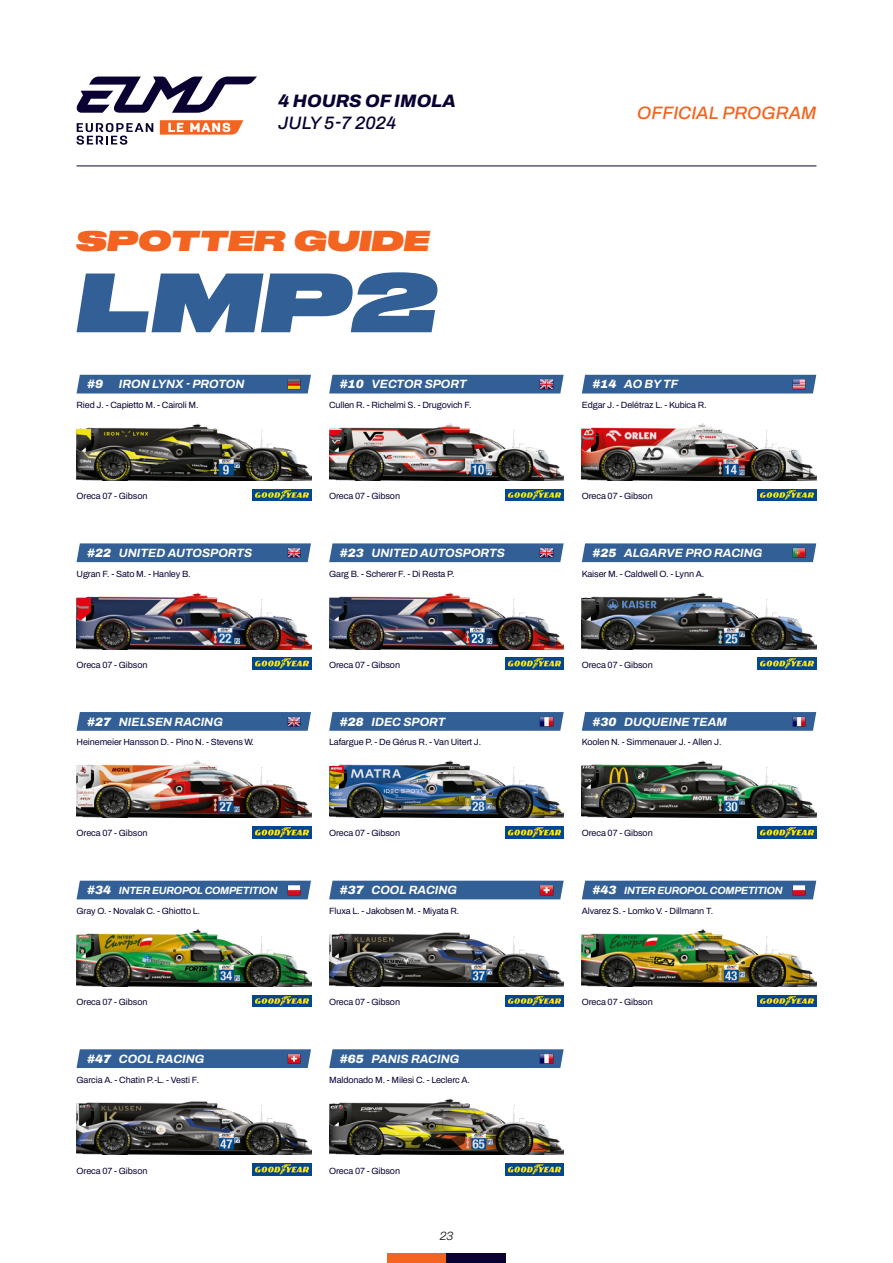
<style>
.page{position:relative;width:893px;height:1263px;background:#fff}
.page>*{position:absolute;margin:0;border:0;box-sizing:border-box;transform-origin:0 0}
.t1{font:italic 27px "Druk Wide Cy TT Super";letter-spacing:.025em;color:#f36421}
.t2{font:italic 500 18px "Archivo";color:#f36421}
.t3{font:italic 800 18px "Archivo";color:#0a0032}
.t4{font:italic 500 18px "Archivo";color:#0a0032}
.t5{font:italic 700 12px "Archivo";color:#fff}
.t6{font:italic 900 12px "Archivo";color:#fff}
.t7{font:italic 300 12px "Archivo";color:#231f20}
.t8{font:italic 700 10.5px "Archivo";letter-spacing:-.025em;color:#fff}
.t9{font:9px "Archivo";letter-spacing:-.01em;color:#0a0032}
</style>
<div class="page">
<svg style="left:76px;top:77px;width:181px;height:36px"></svg>
<svg style="left:77px;top:123px;width:76px;height:22px"></svg>
<svg style="left:160px;top:120px;width:83px;height:15px"></svg>
<div style="left:387px;top:1253px;width:59px;height:10px;background:#f36421"></div>
<div style="left:446px;top:1253px;width:60px;height:10px;background:#0a0032"></div>
<hr style="left:77px;top:166px;width:739px;height:1px;background:#0a0032">
<svg style="left:77px;top:272px;width:360px;height:60px"></svg>
<div style="left:582px;top:375px;width:234px;height:18px;background:#325f95"></div>
<svg style="left:582px;top:543px;width:234px;height:19px;background:#396498"></svg>
<svg style="left:582px;top:712px;width:234px;height:19px;background:#376397"></svg>
<div style="left:582px;top:881px;width:234px;height:18px;background:#325f95"></div>
<div style="left:77px;top:375px;width:234px;height:18px;background:#325f95"></div>
<svg style="left:77px;top:543px;width:234px;height:19px;background:#396498"></svg>
<svg style="left:77px;top:712px;width:234px;height:19px;background:#376397"></svg>
<div style="left:77px;top:881px;width:234px;height:18px;background:#325f95"></div>
<svg style="left:77px;top:1049px;width:234px;height:19px;background:#376398"></svg>
<img style="left:329px;top:423px;width:235px;height:57px">
<img style="left:329px;top:592px;width:235px;height:57px">
<img style="left:329px;top:760px;width:235px;height:58px">
<img style="left:329px;top:932px;width:235px;height:54px">
<img style="left:329px;top:1098px;width:235px;height:57px">
<img style="left:582px;top:423px;width:234px;height:57px">
<img style="left:582px;top:592px;width:234px;height:57px">
<img style="left:582px;top:760px;width:234px;height:58px">
<img style="left:582px;top:929px;width:234px;height:57px">
<img style="left:77px;top:423px;width:234px;height:57px">
<img style="left:77px;top:592px;width:234px;height:57px">
<img style="left:77px;top:760px;width:234px;height:58px">
<img style="left:77px;top:929px;width:234px;height:57px">
<img style="left:77px;top:1101px;width:234px;height:54px">
<img style="left:287px;top:884px;width:14px;height:12px">
<img style="left:287px;top:1053px;width:14px;height:11px">
<img style="left:287px;top:715px;width:14px;height:12px">
<img style="left:287px;top:547px;width:14px;height:12px">
<div style="left:329px;top:375px;width:235px;height:18px;background:#325f95"></div>
<svg style="left:329px;top:543px;width:235px;height:19px;background:#3c6598"></svg>
<svg style="left:329px;top:712px;width:235px;height:19px;background:#3b6497"></svg>
<div style="left:329px;top:881px;width:235px;height:18px;background:#325f95"></div>
<svg style="left:329px;top:1049px;width:235px;height:19px;background:#3b6497"></svg>
<img style="left:792px;top:378px;width:14px;height:12px">
<img style="left:792px;top:547px;width:14px;height:12px">
<img style="left:792px;top:715px;width:14px;height:12px">
<img style="left:792px;top:884px;width:14px;height:12px">
<img style="left:287px;top:378px;width:14px;height:12px">
<img style="left:505px;top:489px;width:59px;height:12px">
<img style="left:505px;top:658px;width:59px;height:11px">
<img style="left:505px;top:826px;width:59px;height:12px">
<img style="left:505px;top:995px;width:59px;height:12px">
<img style="left:505px;top:1164px;width:59px;height:11px">
<img style="left:758px;top:489px;width:58px;height:12px">
<img style="left:758px;top:658px;width:58px;height:11px">
<img style="left:758px;top:826px;width:58px;height:12px">
<img style="left:758px;top:995px;width:58px;height:12px">
<img style="left:253px;top:489px;width:58px;height:12px">
<img style="left:253px;top:658px;width:58px;height:11px">
<img style="left:253px;top:826px;width:58px;height:12px">
<img style="left:253px;top:995px;width:58px;height:12px">
<img style="left:253px;top:1164px;width:58px;height:11px">
<h2 class="t3" style="left:278px;top:87px;width:179px">4 HOURS OF IMOLA</h2>
<h2 class="t4" style="left:278px;top:110px;width:119px">JULY 5-7 2024</h2>
<h2 class="t2" style="left:637px;top:99px;width:181px">OFFICIAL PROGRAM</h2>
<p class="t1" style="left:77px;top:218px;width:354px">SPOTTER GUIDE</p>
<p class="t6" style="left:87px;top:375px;width:17px">#9</p>
<p class="t5" style="left:119px;top:375px;width:127px">IRON LYNX - PROTON</p>
<p class="t6" style="left:340px;top:375px;width:25px">#10</p>
<p class="t5" style="left:372px;top:375px;width:97px">VECTOR SPORT</p>
<p class="t6" style="left:592px;top:375px;width:25px">#14</p>
<p class="t5" style="left:624px;top:375px;width:56px">AO BY TF</p>
<p class="t9" style="left:77px;top:398px;width:124px">Ried J. - Capietto M. - Cairoli M.</p>
<p class="t9" style="left:329px;top:398px;width:144px">Cullen R. - Richelmi S. - Drugovich F.</p>
<p class="t9" style="left:582px;top:398px;width:126px">Edgar J. - Delétraz L. - Kubica R.</p>
<p class="t9" style="left:77px;top:489px;width:72px">Oreca 07 - Gibson</p>
<p class="t9" style="left:329px;top:489px;width:72px">Oreca 07 - Gibson</p>
<p class="t9" style="left:582px;top:489px;width:72px">Oreca 07 - Gibson</p>
<p class="t6" style="left:87px;top:544px;width:25px">#22</p>
<p class="t5" style="left:119px;top:544px;width:135px">UNITED AUTOSPORTS</p>
<p class="t6" style="left:340px;top:544px;width:25px">#23</p>
<p class="t5" style="left:372px;top:544px;width:135px">UNITED AUTOSPORTS</p>
<p class="t6" style="left:592px;top:544px;width:25px">#25</p>
<p class="t5" style="left:624px;top:544px;width:140px">ALGARVE PRO RACING</p>
<p class="t9" style="left:77px;top:567px;width:116px">Ugran F. - Sato M. - Hanley B.</p>
<p class="t9" style="left:329px;top:567px;width:127px">Garg B. - Scherer F. - Di Resta P.</p>
<p class="t9" style="left:582px;top:567px;width:124px">Kaiser M. - Caldwell O. - Lynn A.</p>
<p class="t9" style="left:77px;top:658px;width:72px">Oreca 07 - Gibson</p>
<p class="t9" style="left:329px;top:658px;width:72px">Oreca 07 - Gibson</p>
<p class="t9" style="left:582px;top:658px;width:72px">Oreca 07 - Gibson</p>
<p class="t6" style="left:87px;top:712px;width:25px">#27</p>
<p class="t5" style="left:119px;top:712px;width:106px">NIELSEN RACING</p>
<p class="t6" style="left:340px;top:712px;width:25px">#28</p>
<p class="t5" style="left:372px;top:712px;width:75px">IDEC SPORT</p>
<p class="t6" style="left:592px;top:712px;width:25px">#30</p>
<p class="t5" style="left:624px;top:712px;width:104px">DUQUEINE TEAM</p>
<p class="t9" style="left:77px;top:735px;width:179px">Heinemeier Hansson D. - Pino N. - Stevens W.</p>
<p class="t9" style="left:329px;top:735px;width:154px">Lafargue P. - De Gérus R. - Van Uitert J.</p>
<p class="t9" style="left:582px;top:735px;width:141px">Koolen N. - Simmenauer J. - Allen J.</p>
<p class="t9" style="left:77px;top:826px;width:72px">Oreca 07 - Gibson</p>
<p class="t9" style="left:329px;top:826px;width:72px">Oreca 07 - Gibson</p>
<p class="t9" style="left:582px;top:826px;width:72px">Oreca 07 - Gibson</p>
<p class="t6" style="left:87px;top:881px;width:25px">#34</p>
<p class="t6" style="left:340px;top:881px;width:25px">#37</p>
<p class="t6" style="left:592px;top:881px;width:25px">#43</p>
<p class="t5" style="left:372px;top:881px;width:87px">COOL RACING</p>
<p class="t8" style="left:119px;top:882px;width:160px">INTER EUROPOL COMPETITION</p>
<p class="t8" style="left:624px;top:883px;width:160px">INTER EUROPOL COMPETITION</p>
<p class="t9" style="left:77px;top:904px;width:125px">Gray O. - Novalak C. - Ghiotto L.</p>
<p class="t9" style="left:329px;top:904px;width:132px">Fluxa L. - Jakobsen M. - Miyata R.</p>
<p class="t9" style="left:582px;top:904px;width:133px">Alvarez S. - Lomko V. - Dillmann T.</p>
<p class="t9" style="left:77px;top:995px;width:72px">Oreca 07 - Gibson</p>
<p class="t9" style="left:329px;top:995px;width:72px">Oreca 07 - Gibson</p>
<p class="t9" style="left:582px;top:995px;width:72px">Oreca 07 - Gibson</p>
<p class="t6" style="left:87px;top:1049px;width:25px">#47</p>
<p class="t5" style="left:119px;top:1050px;width:87px">COOL RACING</p>
<p class="t6" style="left:340px;top:1049px;width:25px">#65</p>
<p class="t5" style="left:372px;top:1050px;width:89px">PANIS RACING</p>
<p class="t9" style="left:77px;top:1073px;width:124px">Garcia A. - Chatin P.-L. - Vesti F.</p>
<p class="t9" style="left:329px;top:1073px;width:142px">Maldonado M. - Milesi C. - Leclerc A.</p>
<p class="t9" style="left:77px;top:1164px;width:72px">Oreca 07 - Gibson</p>
<p class="t9" style="left:329px;top:1164px;width:72px">Oreca 07 - Gibson</p>
<h3 class="t7" style="left:440px;top:1227px;width:15px">23</h3>
</div>
